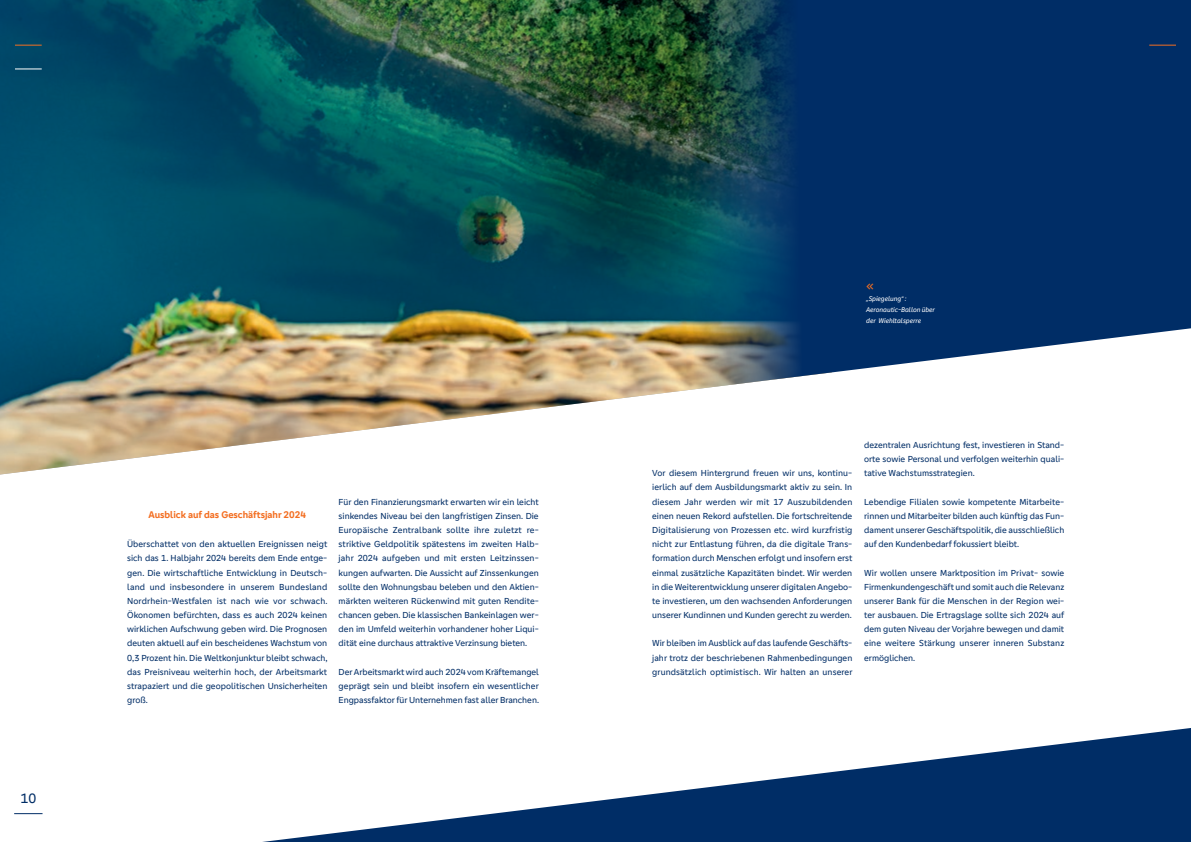
<style>
.page{position:relative;width:1191px;height:842px;background:#fff}
.page>*{position:absolute;margin:0;border:0;box-sizing:border-box;transform-origin:0 0}
.t1{font:14px "Genos GFG";color:#002d66}
.t2{font:700 10px "Genos GFG";color:#f36e21}
.t3{font:9px/14.2px "Genos GFG";color:#002d66;text-align:justify}
.t4{font:italic 7px/10.6px "Genos GFG";letter-spacing:-.005em;color:#fff}
</style>
<div class="page">
<svg style="left:262px;top:728px;width:929px;height:114px"></svg>
<img style="left:0;top:0;width:1191px;height:475px">
<svg style="left:14px;top:813px;width:29px;height:1px"></svg>
<svg style="left:1149px;top:69px;width:27px;height:1px"></svg>
<svg style="left:1149px;top:45px;width:27px;height:1px"></svg>
<svg style="left:1148px;top:813px;width:28px;height:1px"></svg>
<svg style="left:15px;top:69px;width:27px;height:1px"></svg>
<svg style="left:15px;top:45px;width:27px;height:1px"></svg>
<svg style="left:866px;top:283px;width:7px;height:6px"></svg>
<h1 class="t1" style="left:21px;top:790px;width:17px">10</h1>
<p class="t2" style="left:148px;top:509px;width:159px">Ausblick auf das Geschäftsjahr 2024</p>
<p class="t3" style="left:127px;top:537px;width:202px">Überschattet von den aktuellen Ereignissen neigt sich das 1. Halbjahr 2024 bereits dem Ende entge&shy;gen. Die wirtschaftliche Entwicklung in Deutsch&shy;land und insbesondere in unserem Bundesland Nordrhein-Westfalen ist nach wie vor schwach.<br>Ökonomen befürchten, dass es auch 2024 keinen wirklichen Aufschwung geben wird. Die Prognosen deuten aktuell auf ein bescheidenes Wachstum von 0,3 Prozent hin. Die Weltkonjunktur bleibt schwach, das Preisniveau weiterhin hoch, der Arbeitsmarkt strapaziert und die geopolitischen Unsicherheiten groß.</p>
<p class="t3" style="left:339px;top:494px;width:202px;text-align:left">Für den Finanzierungsmarkt erwarten wir ein leicht sinkendes Niveau bei den langfristigen Zinsen. Die Europäische Zentralbank sollte ihre zuletzt re-- striktive Geldpolitik spätestens im zweiten Halb&shy;jahr 2024 aufgeben und mit ersten Leitzinssen&shy;kungen aufwarten. Die Aussicht auf Zinssenkungen sollte den Wohnungsbau beleben und den Aktien&shy;märkten weiteren Rückenwind mit guten Rendite&shy;chancen geben. Die klassischen Bankeinlagen wer&shy;den im Umfeld weiterhin vorhandener hoher Liqui&shy;dität eine durchaus attraktive Verzinsung bieten.</p>
<p class="t3" style="left:339px;top:665px;width:202px">Der Arbeitsmarkt wird auch 2024 vom Kräftemangel geprägt sein und bleibt insofern ein wesentlicher Engpassfaktor für Unternehmen fast aller Branchen.</p>
<p class="t4" style="left:866px;top:294px;width:70px">„Spiegelung“ :<br>Aeronautic-Ballon über der Wiehltalsperre</p>
<p class="t3" style="left:652px;top:466px;width:202px">Vor diesem Hintergrund freuen wir uns, kontinu&shy;ierlich auf dem Ausbildungsmarkt aktiv zu sein. In diesem Jahr werden wir mit 17 Auszubildenden einen neuen Rekord aufstellen. Die fortschreitende Digitalisierung von Prozessen etc. wird kurzfristig nicht zur Entlastung führen, da die digitale Trans&shy;formation durch Menschen erfolgt und insofern erst einmal zusätzliche Kapazitäten bindet. Wir werden in die Weiterentwicklung unserer digitalen Angebo&shy;te investieren, um den wachsenden Anforderungen unserer Kundinnen und Kunden gerecht zu werden.</p>
<p class="t3" style="left:652px;top:636px;width:202px">Wir bleiben im Ausblick auf das laufende Geschäfts&shy;jahr trotz der beschriebenen Rahmenbedingungen grundsätzlich optimistisch. Wir halten an unserer</p>
<p class="t3" style="left:864px;top:438px;width:202px">dezentralen Ausrichtung fest, investieren in Stand&shy;orte sowie Personal und verfolgen weiterhin quali&shy;tative Wachstumsstrategien.</p>
<p class="t3" style="left:864px;top:494px;width:202px">Lebendige Filialen sowie kompetente Mitarbeite&shy;rinnen und Mitarbeiter bilden auch künftig das Fun&shy;dament unserer Geschäftspolitik, die ausschließlich auf den Kundenbedarf fokussiert bleibt.</p>
<p class="t3" style="left:864px;top:565px;width:202px">Wir wollen unsere Marktposition im Privat- sowie Firmenkundengeschäft und somit auch die Relevanz unserer Bank für die Menschen in der Region wei&shy;ter ausbauen. Die Ertragslage sollte sich 2024 auf dem guten Niveau der Vorjahre bewegen und damit eine weitere Stärkung unserer inneren Substanz ermöglichen.</p>
</div>
